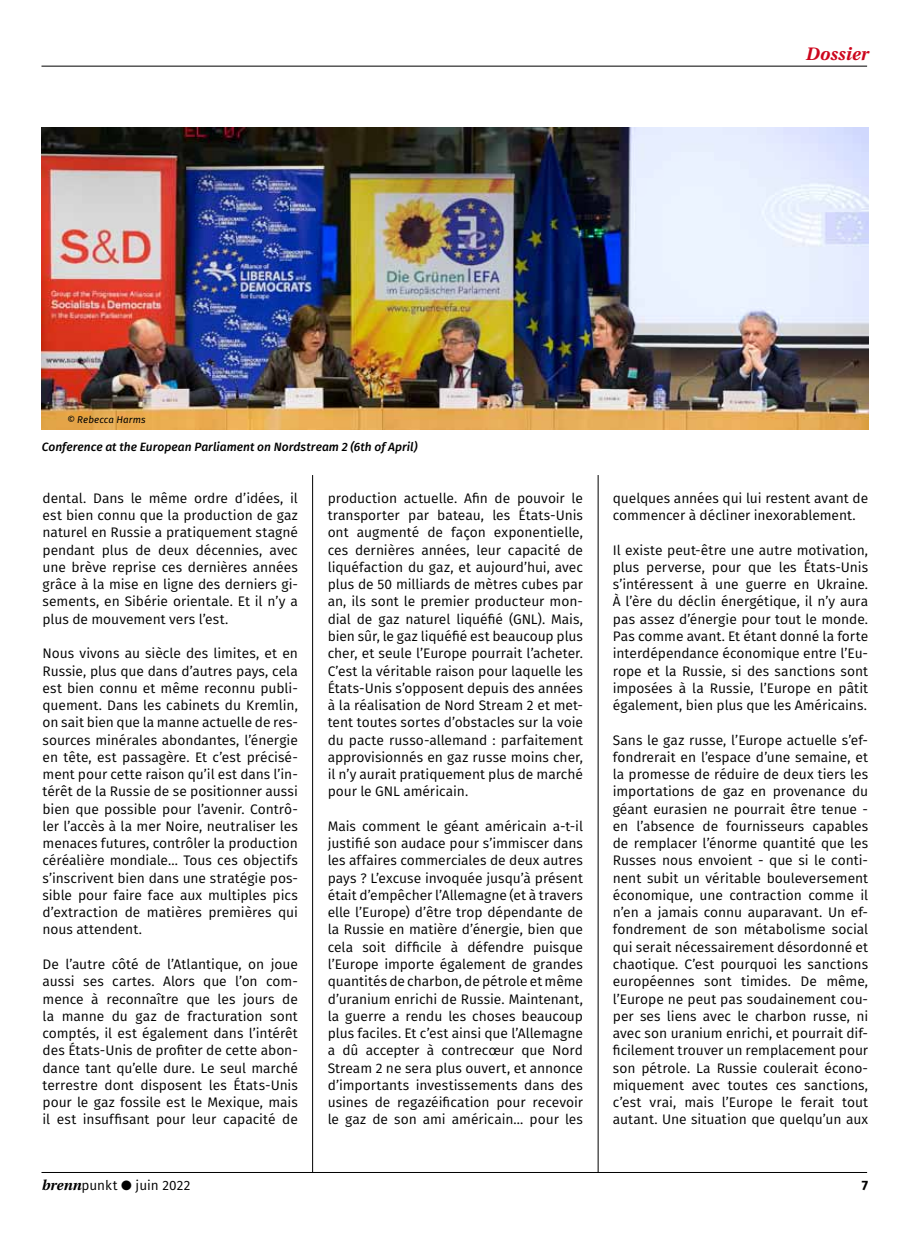
<style>
.page{position:relative;width:915px;height:1234px;background:#fff}
.page>*{position:absolute;margin:0;border:0;box-sizing:border-box;transform-origin:0 0}
.t1{font:italic 700 18px "Heuristica";letter-spacing:.01em;color:#cd071e}
.t2{font:13.8px/17.2px "Fira Sans";letter-spacing:-.005em;color:#000;text-align:justify}
.t3{font:13.5px "Fira Sans";letter-spacing:.005em;color:#000}
.t4{font:700 13.5px "Fira Sans";color:#000}
.t5{font:italic 500 12px "Fira Sans";letter-spacing:.005em;color:#000}
.t6{font:italic 9.75px "Fira Sans";letter-spacing:.01em;color:#000}
.s1{font-family:"Heuristica";font-weight:700;font-style:italic;font-size:14.25px}
</style>
<div class="page">
<hr style="left:41px;top:66px;width:825px;height:1px;background:#000">
<hr style="left:41px;top:1171px;width:825px;height:1px;background:#000">
<hr style="left:597px;top:475px;width:1px;height:696px;background:#000">
<hr style="left:312px;top:475px;width:1px;height:696px;background:#000">
<img style="left:41px;top:128px;width:827px;height:301px">
<h1 class="t1" style="left:805px;top:40px;width:64px">Dossier</h1>
<p class="t6" style="left:67px;top:412px;width:80px">© Rebecca Harms</p>
<p class="t5" style="left:42px;top:436px;width:377px">Conference at the European Parliament on Nordstream 2 (6th of April)</p>
<p class="t2" style="left:43px;top:489px;width:257px">dental. Dans le même ordre d’idées, il est bien connu que la production de gaz naturel en Russie a pratiquement stagné pendant plus de deux décennies, avec une brève reprise ces dernières années grâce à la mise en ligne des derniers gi&shy;sements, en Sibérie orientale. Et il n’y a plus de mouvement vers l’est.</p>
<p class="t2" style="left:43px;top:644px;width:257px">Nous vivons au siècle des limites, et en Russie, plus que dans d’autres pays, cela est bien connu et même reconnu publi&shy;quement. Dans les cabinets du Kremlin, on sait bien que la manne actuelle de res&shy;sources minérales abondantes, l’énergie en tête, est passagère. Et c’est précisé&shy;ment pour cette raison qu’il est dans l’in&shy;térêt de la Russie de se positionner aussi bien que possible pour l’avenir. Contrô&shy;ler l’accès à la mer Noire, neutraliser les menaces futures, contrôler la production céréalière mondiale... Tous ces objectifs s’inscrivent bien dans une stratégie pos&shy;sible pour faire face aux multiples pics d’extraction de matières premières qui nous attendent.</p>
<p class="t2" style="left:43px;top:954px;width:257px">De l’autre côté de l’Atlantique, on joue aussi ses cartes. Alors que l’on com&shy;mence à reconnaître que les jours de la manne du gaz de fracturation sont comptés, il est également dans l’intérêt des États-Unis de profiter de cette abon&shy;dance tant qu’elle dure. Le seul marché terrestre dont disposent les États-Unis pour le gaz fossile est le Mexique, mais il est insuffisant pour leur capacité de</p>
<p class="t2" style="left:327px;top:489px;width:257px">production actuelle. Afin de pouvoir le transporter par bateau, les États-Unis ont augmenté de façon exponentielle, ces dernières années, leur capacité de liquéfaction du gaz, et aujourd’hui, avec plus de 50 milliards de mètres cubes par an, ils sont le premier producteur mon&shy;dial de gaz naturel liquéfié (GNL). Mais, bien sûr, le gaz liquéfié est beaucoup plus cher, et seule l’Europe pourrait l’acheter.<br>C’est la véritable raison pour laquelle les États-Unis s’opposent depuis des années à la réalisation de Nord Stream 2 et met&shy;tent toutes sortes d’obstacles sur la voie du pacte russo-allemand : parfaitement approvisionnés en gaz russe moins cher, il n’y aurait pratiquement plus de marché pour le GNL américain.</p>
<p class="t2" style="left:327px;top:816px;width:257px">Mais comment le géant américain a-t-il justifié son audace pour s’immiscer dans les affaires commerciales de deux autres pays ? L’excuse invoquée jusqu’à présent était d’empêcher l’Allemagne (et à travers elle l’Europe) d’être trop dépendante de la Russie en matière d’énergie, bien que cela soit difficile à défendre puisque l’Europe importe également de grandes quantités de charbon, de pétrole et même d’uranium enrichi de Russie. Maintenant, la guerre a rendu les choses beaucoup plus faciles. Et c’est ainsi que l’Allemagne a dû accepter à contrecœur que Nord Stream 2 ne sera plus ouvert, et annonce d’importants investissements dans des usines de regazéification pour recevoir le gaz de son ami américain... pour les</p>
<p class="t2" style="left:612px;top:489px;width:257px">quelques années qui lui restent avant de commencer à décliner inexorablement.</p>
<p class="t2" style="left:612px;top:540px;width:257px">Il existe peut-être une autre motivation, plus perverse, pour que les États-Unis s’intéressent à une guerre en Ukraine.<br>À l’ère du déclin énergétique, il n’y aura pas assez d’énergie pour tout le monde.<br>Pas comme avant. Et étant donné la forte interdépendance économique entre l’Eu&shy;rope et la Russie, si des sanctions sont imposées à la Russie, l’Europe en pâtit également, bien plus que les Américains.</p>
<p class="t2" style="left:612px;top:730px;width:257px">Sans le gaz russe, l’Europe actuelle s’ef&shy;fondrerait en l’espace d’une semaine, et la promesse de réduire de deux tiers les importations de gaz en provenance du géant eurasien ne pourrait être tenue - en l’absence de fournisseurs capables de remplacer l’énorme quantité que les Russes nous envoient - que si le conti&shy;nent subit un véritable bouleversement économique, une contraction comme il n’en a jamais connu auparavant. Un ef&shy;fondrement de son métabolisme social qui serait nécessairement désordonné et chaotique. C’est pourquoi les sanctions européennes sont timides. De même, l’Europe ne peut pas soudainement cou&shy;per ses liens avec le charbon russe, ni avec son uranium enrichi, et pourrait dif&shy;ficilement trouver un remplacement pour son pétrole. La Russie coulerait écono&shy;miquement avec toutes ces sanctions, c’est vrai, mais l’Europe le ferait tout autant. Une situation que quelqu’un aux</p>
<p class="t3" style="left:41px;top:1175px;width:150px"><span class="s1">brenn</span>punkt ● juin 2022</p>
<p class="t4" style="left:861px;top:1173px;width:8px">7</p>
</div>
